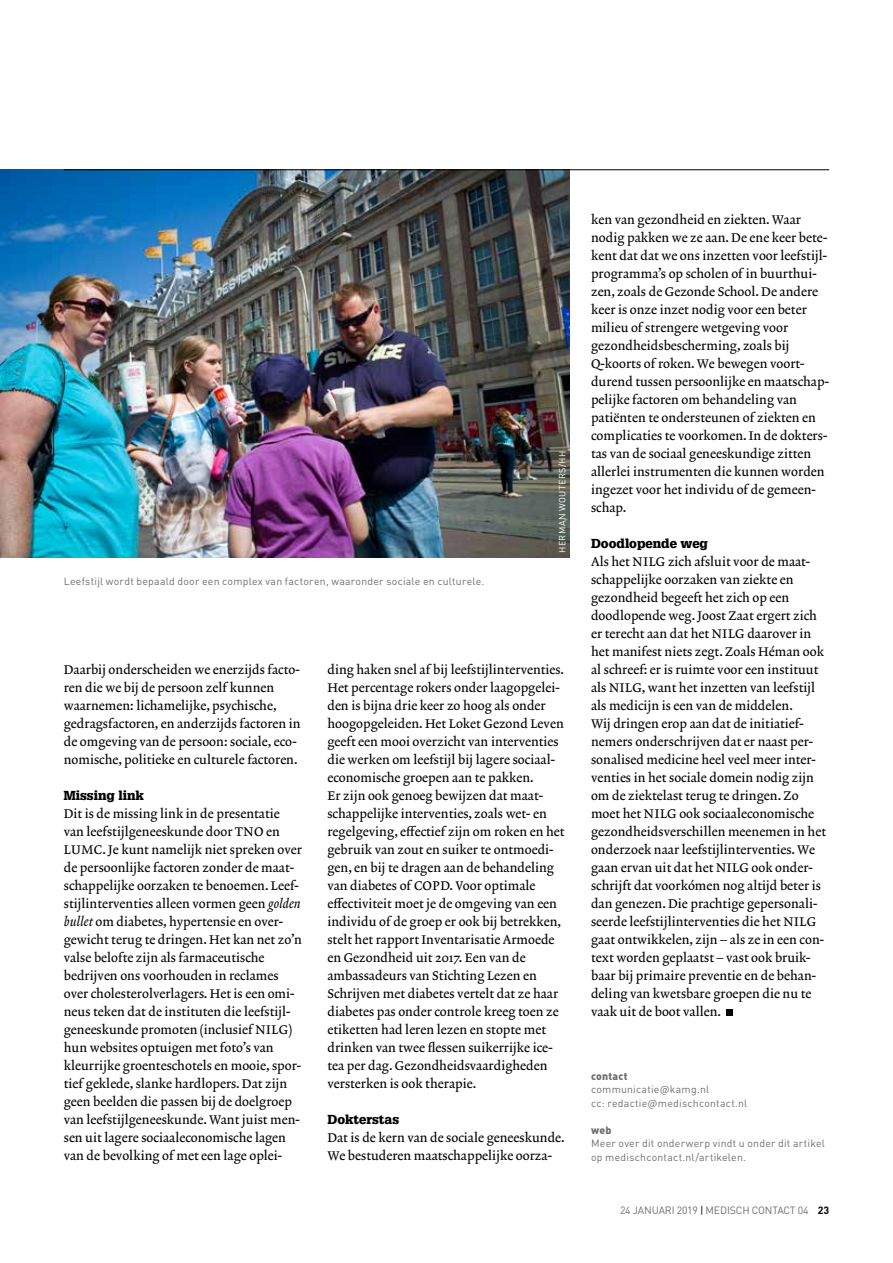
<style>
.page{position:relative;width:893px;height:1263px;background:#fff}
.page>*{position:absolute;margin:0;border:0;box-sizing:border-box;transform-origin:0 0}
.t1{font:12.75px/18px "Lexicon No 2 Roman A";color:#000}
.t2{font:900 12.75px "Glypha LT Std";color:#000}
.t3{font:10.5px/13.5px "DINOT";letter-spacing:.02em;color:#706f6f}
.t4{font:10.5px "DINOT";letter-spacing:-.015em;color:#706f6f}
.t5{font:900 10.5px "DINOT";letter-spacing:.025em;color:#706f6f}
.t6{font:9px "DINOT";letter-spacing:.045em;color:#fff}
.s1{font-family:"Lexicon No 2 Italic A"}
.s2{color:#000}
.s3{font-weight:700;color:#000}
</style>
<div class="page">
<div style="left:726px;top:1009px;width:7px;height:7px;background:#000"></div>
<img style="left:0;top:169px;width:570px;height:389px">
<hr style="left:64px;top:169px;width:765px;height:1px;background:#000">
<p class="t3" style="left:64px;top:574px;width:422px">Leefstijl wordt bepaald door een complex van factoren, waaronder sociale en culturele.</p>
<p class="t6" style="left:557px;top:553px;width:104px;rotate:-90deg">HERMAN WOUTERS/HH</p>
<p class="t1" style="left:64px;top:661px;width:238px">Daarbij onderscheiden we enerzijds facto&shy;ren die we bij de persoon zelf kunnen waarnemen: lichamelijke, psychische, gedragsfactoren, en anderzijds factoren in de omgeving van de persoon: sociale, eco&shy;nomische, politieke en culturele factoren.</p>
<p class="t2" style="left:64px;top:788px;width:82px">Missing link</p>
<p class="t1" style="left:64px;top:805px;width:240px">Dit is de missing link in de presentatie van leefstijlgeneeskunde door TNO en LUMC. Je kunt namelijk niet spreken over de persoonlijke factoren zonder de maat&shy;schappelijke oorzaken te benoemen. Leef&shy;stijlinterventies alleen vormen geen <span class="s1">golden bullet</span> om diabetes, hypertensie en over&shy;gewicht terug te dringen. Het kan net zo’n valse belofte zijn als farmaceutische bedrijven ons voorhouden in reclames over cholesterolverlagers. Het is een omi&shy;neus teken dat de instituten die leefstijl&shy;geneeskunde promoten (inclusief NILG) hun websites optuigen met foto’s van kleurrijke groenteschotels en mooie, spor&shy;tief geklede, slanke hardlopers. Dat zijn geen beelden die passen bij de doelgroep van leefstijlgeneeskunde. Want juist men&shy;sen uit lagere sociaaleconomische lagen van de bevolking of met een lage oplei-</p>
<p class="t1" style="left:327px;top:661px;width:239px">ding haken snel af bij leefstijlinterventies.<br>Het percentage rokers onder laagopgelei&shy;den is bijna drie keer zo hoog als onder hoogopgeleiden. Het Loket Gezond Leven geeft een mooi overzicht van interventies die werken om leefstijl bij lagere sociaal&shy;economische groepen aan te pakken.<br>Er zijn ook genoeg bewijzen dat maat&shy;schappelijke interventies, zoals wet- en regelgeving, effectief zijn om roken en het gebruik van zout en suiker te ontmoedi&shy;gen, en bij te dragen aan de behandeling van diabetes of COPD. Voor optimale effectiviteit moet je de omgeving van een individu of de groep er ook bij betrekken, stelt het rapport Inventarisatie Armoede en Gezondheid uit 2017. Een van de ambassadeurs van Stichting Lezen en Schrijven met diabetes vertelt dat ze haar diabetes pas onder controle kreeg toen ze etiketten had leren lezen en stopte met drinken van twee flessen suikerrijke ice&shy;tea per dag. Gezondheidsvaardigheden versterken is ook therapie.</p>
<p class="t2" style="left:327px;top:1112px;width:73px">Dokterstas</p>
<p class="t1" style="left:327px;top:1129px;width:239px">Dat is de kern van de sociale geneeskunde.<br>We bestuderen maatschappelijke oorza-</p>
<p class="t1" style="left:591px;top:211px;width:240px">ken van gezondheid en ziekten. Waar nodig pakken we ze aan. De ene keer bete&shy;kent dat dat we ons inzetten voor leefstijl&shy;programma’s op scholen of in buurthui&shy;zen, zoals de Gezonde School. De andere keer is onze inzet nodig voor een beter milieu of strengere wetgeving voor gezondheidsbescherming, zoals bij Q-koorts of roken. We bewegen voort&shy;durend tussen persoonlijke en maatschap&shy;pelijke factoren om behandeling van patiënten te ondersteunen of ziekten en complicaties te voorkomen. In de dokters&shy;tas van de sociaal geneeskundige zitten allerlei instrumenten die kunnen worden ingezet voor het individu of de gemeen&shy;schap.</p>
<p class="t2" style="left:591px;top:536px;width:118px">Doodlopende weg</p>
<p class="t1" style="left:591px;top:554px;width:236px">Als het NILG zich afsluit voor de maat&shy;schappelijke oorzaken van ziekte en gezondheid begeeft het zich op een doodlopende weg. Joost Zaat ergert zich er terecht aan dat het NILG daarover in het manifest niets zegt. Zoals Héman ook al schreef: er is ruimte voor een instituut als NILG, want het inzetten van leefstijl als medicijn is een van de middelen.<br>Wij dringen erop aan dat de initiatief&shy;nemers onderschrijven dat er naast per&shy;sonalised medicine heel veel meer inter&shy;venties in het sociale domein nodig zijn om de ziektelast terug te dringen. Zo moet het NILG ook sociaaleconomische gezondheidsverschillen meenemen in het onderzoek naar leefstijlinterventies. We gaan ervan uit dat het NILG ook onder&shy;schrijft dat voorkómen nog altijd beter is dan genezen. Die prachtige gepersonali&shy;seerde leefstijlinterventies die het NILG gaat ontwikkelen, zijn – als ze in een con&shy;text worden geplaatst – vast ook bruik&shy;baar bij primaire preventie en de behan&shy;deling van kwetsbare groepen die nu te vaak uit de boot vallen.</p>
<p class="t5" style="left:591px;top:1069px;width:38px">contact</p>
<p class="t3" style="left:591px;top:1083px;width:158px">communicatie@kamg.nl<br>cc: redactie@medischcontact.nl</p>
<p class="t5" style="left:591px;top:1123px;width:22px">web</p>
<p class="t3" style="left:591px;top:1137px;width:235px">Meer over dit onderwerp vindt u onder dit artikel op medischcontact.nl/artikelen.</p>
<p class="t4" style="left:620px;top:1203px;width:211px">24 JANUARI 2019 <span class="s2">|</span> MEDISCH CONTACT 04 <span class="s3">23</span></p>
</div>
